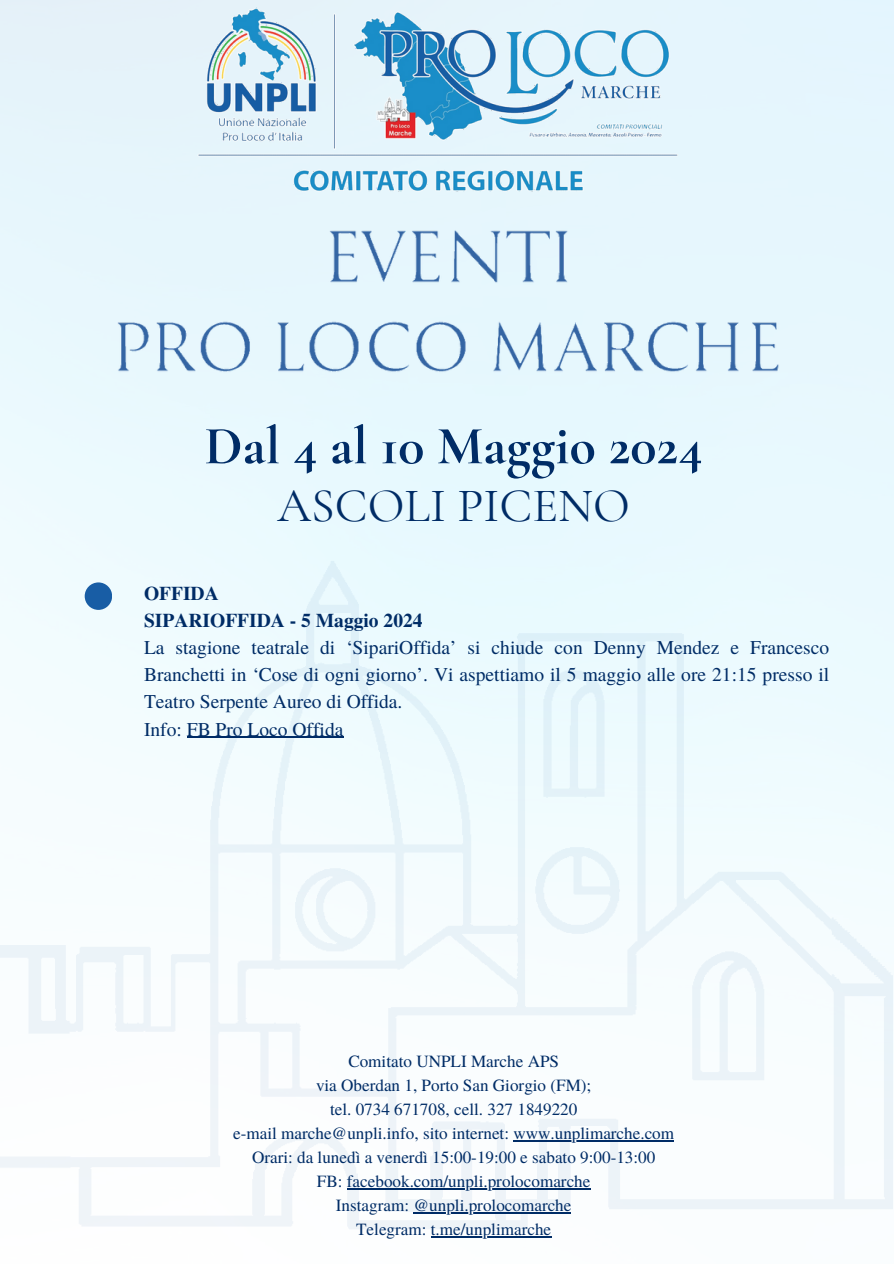
<style>
.page{position:relative;width:894px;height:1264px;background:#fff}
.page>*{position:absolute;margin:0;border:0;box-sizing:border-box;transform-origin:0 0}
.t1{font:700 54.15px "Cormorant Garamond";color:#002c66}
.t2{font:48px "Cormorant Garamond";color:#002c66}
.t3{font:19.5px/27px "Te X Gyre Termes";color:#002c66;text-align:justify}
.t4{font:700 19.5px "Te X Gyre Termes";color:#002c66}
.t5{font:17.1px "Te X Gyre Termes";color:#002c66}
</style>
<div class="page">
<img style="left:190px;top:0;width:512px;height:200px">
<img style="left:0;top:535px;width:893px;height:728px">
<hr style="left:187px;top:736px;width:156px;height:1px;background:#002c66">
<img style="left:318px;top:223px;width:257px;height:70px">
<img style="left:112px;top:315px;width:668px;height:66px">
<hr style="left:513px;top:1140px;width:161px;height:1px;background:#002c66">
<hr style="left:347px;top:1188px;width:243px;height:1px;background:#002c66">
<hr style="left:413px;top:1212px;width:158px;height:1px;background:#002c66">
<hr style="left:431px;top:1235px;width:120px;height:2px;background:#002c66">
<div style="left:85px;top:582px;width:27px;height:28px;background:#185da5;border-radius:50%"></div>
<p class="t1" style="left:204px;top:413px;width:499px">Dal 4 al 10 Maggio 2024</p>
<p class="t2" style="left:277px;top:476px;width:353px">ASCOLI PICENO</p>
<p class="t4" style="left:144px;top:578px;width:76px">OFFIDA</p>
<p class="t4" style="left:144px;top:605px;width:280px">SIPARIOFFIDA - 5 Maggio 2024</p>
<h1 class="t3" style="left:144px;top:633px;width:686px">La stagione teatrale di ‘SipariOffida’ si chiude con Denny Mendez e Francesco Branchetti in ‘Cose di ogni giorno’. Vi aspettiamo il 5 maggio alle ore 21:15 presso il Teatro Serpente Aureo di Offida.</h1>
<h2 class="t3" style="left:144px;top:714px;width:201px">Info: FB Pro Loco Offida</h2>
<p class="t5" style="left:348px;top:1049px;width:212px">Comitato UNPLI Marche APS</p>
<p class="t5" style="left:316px;top:1073px;width:277px">via Oberdan 1, Porto San Giorgio (FM);</p>
<p class="t5" style="left:330px;top:1097px;width:249px">tel. 0734 671708, cell. 327 1849220</p>
<p class="t5" style="left:233px;top:1121px;width:442px">e-mail marche@unpli.info, sito internet: www.unplimarche.com</p>
<p class="t5" style="left:252px;top:1145px;width:405px">Orari: da lunedì a venerdì 15:00-19:00 e sabato 9:00-13:00</p>
<p class="t5" style="left:317px;top:1169px;width:275px">FB: facebook.com/unpli.prolocomarche</p>
<p class="t5" style="left:336px;top:1193px;width:237px">Instagram: @unpli.prolocomarche</p>
<p class="t5" style="left:356px;top:1217px;width:196px">Telegram: t.me/unplimarche</p>
</div>
